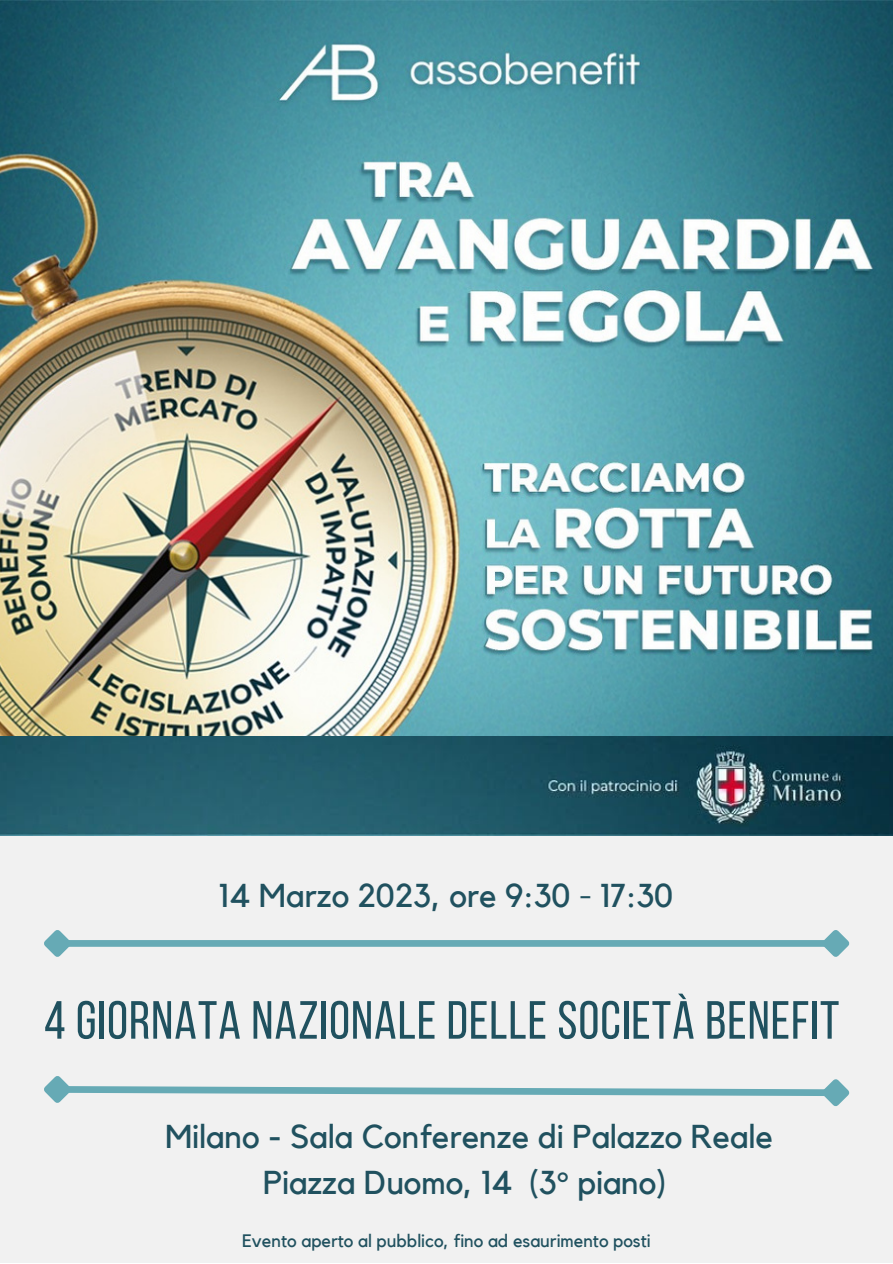
<style>
.page{position:relative;width:893px;height:1264px;background:#fff}
.page>*{position:absolute;margin:0;border:0;box-sizing:border-box;transform-origin:0 0}
.t1{font:53.55px "Bebas Neue";letter-spacing:.02em;color:#20515f}
.t2{font:33px/46px "Kollektif";color:#20515f;text-align:center}
.t3{font:18px "Kollektif";color:#20515f}
.s1{font-weight:700}
</style>
<div class="page">
<div style="left:0;top:0;width:892px;height:1262px;background:#f1f1f1"></div>
<img style="left:0;top:0;width:892px;height:835px">
<svg style="left:44px;top:1076px;width:806px;height:31px"></svg>
<div style="left:66px;top:940px;width:761px;height:6px;background:#66aab5"></div>
<svg style="left:44px;top:930px;width:33px;height:27px"></svg>
<svg style="left:816px;top:930px;width:34px;height:27px"></svg>
<p class="t2" style="left:219px;top:873px;width:455px">14 Marzo 2023, ore 9:30 - 17:30</p>
<h1 class="t1" style="left:44px;top:998px;width:796px">4 GIORNATA NAZIONALE DELLE SOCIETÀ BENEFIT</h1>
<p class="t2" style="left:165px;top:1114px;width:609px">Milano <span class="s1">-</span> Sala Conferenze di Palazzo Reale<br>Piazza Duomo, 14 (3° piano)</p>
<p class="t3" style="left:242px;top:1232px;width:410px">Evento aperto al pubblico, fino ad esaurimento posti</p>
</div>
